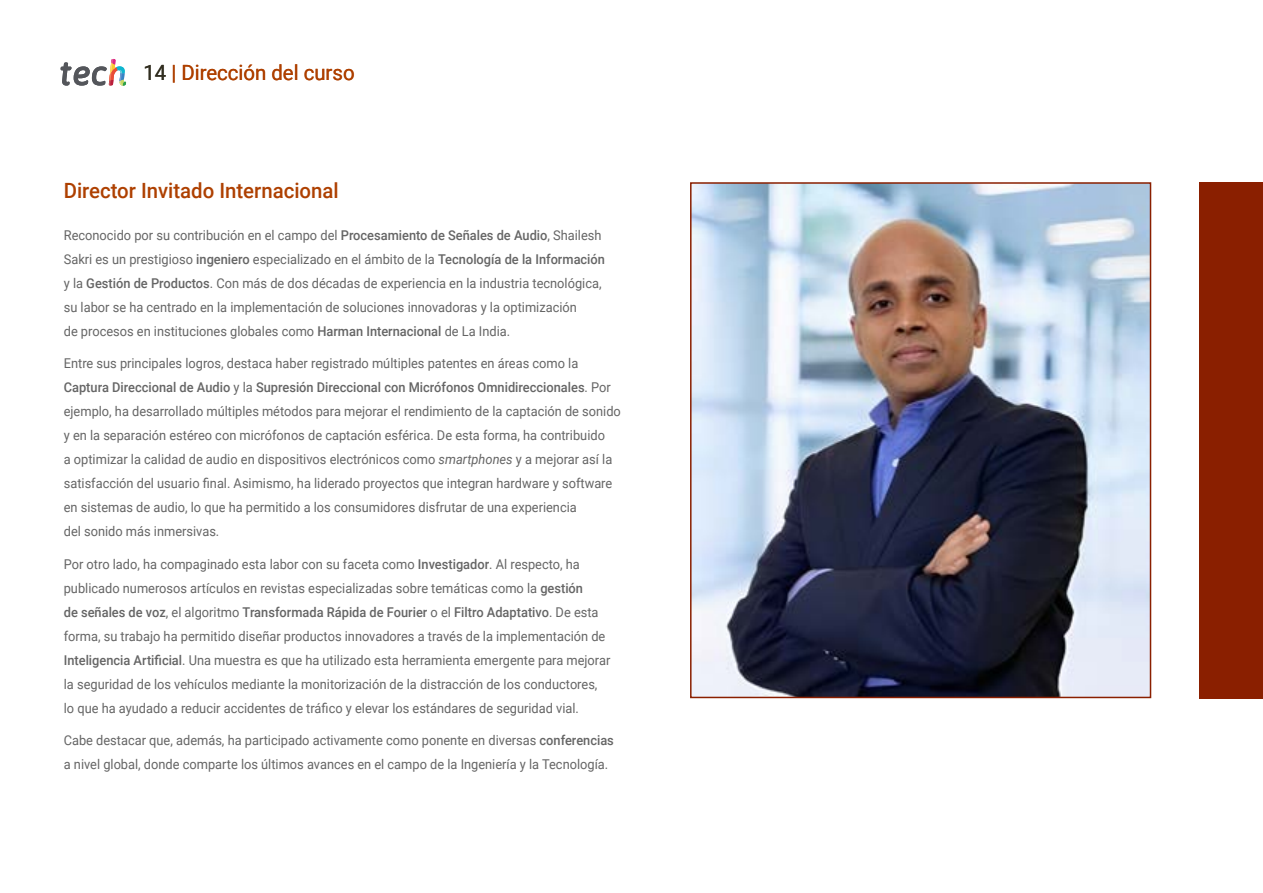
<style>
.page{position:relative;width:1263px;height:893px;background:#fff}
.page>*{position:absolute;margin:0;border:0;box-sizing:border-box;transform-origin:0 0}
.t1{font:500 21px "Roboto";color:#ae4000}
.t2{font:21px "Roboto";color:#ae4000}
.t3{font:13.5px/24px "Roboto";color:#656565;scale:.95 1}
.s1{color:#312e20}
.s2{font-weight:500}
.s3{font-style:italic}
</style>
<div class="page">
<div style="left:1199px;top:182px;width:64px;height:516px;background:#8a1f00"></div>
<img style="left:693px;top:185px;width:455px;height:510px">
<div style="left:690px;top:182px;width:461px;height:516px;border:2px solid #8a1f00"></div>
<svg style="left:61px;top:59px;width:65px;height:27px"></svg>
<h1 class="t2" style="left:144px;top:57px;width:213px"><span class="s1">14</span> | Dirección del curso</h1>
<h1 class="t1" style="left:64px;top:176px;width:276px">Director Invitado Internacional</h1>
<p class="t3" style="left:64px;top:222px;width:571px">Reconocido por su contribución en el campo del <span class="s2">Procesamiento de Señales de Audio</span>, Shailesh Sakri es un prestigioso <span class="s2">ingeniero</span> especializado en el ámbito de la <span class="s2">Tecnología de la Información </span>y la <span class="s2">Gestión de Productos</span>. Con más de dos décadas de experiencia en la industria tecnológica, su labor se ha centrado en la implementación de soluciones innovadoras y la optimización<br>de procesos en instituciones globales como <span class="s2">Harman Internacional</span> de La India.</p>
<p class="t3" style="left:64px;top:351px;width:588px">Entre sus principales logros, destaca haber registrado múltiples patentes en áreas como la <span class="s2">Captura Direccional de Audio</span> y la <span class="s2">Supresión Direccional con Micrófonos Omnidireccionales</span>. Por ejemplo, ha desarrollado múltiples métodos para mejorar el rendimiento de la captación de sonido y en la separación estéreo con micrófonos de captación esférica. De esta forma, ha contribuido<br>a optimizar la calidad de audio en dispositivos electrónicos como <span class="s3">smartphones</span> y a mejorar así la satisfacción del usuario final. Asimismo, ha liderado proyectos que integran hardware y software en sistemas de audio, lo que ha permitido a los consumidores disfrutar de una experiencia<br>del sonido más inmersivas.</p>
<p class="t3" style="left:64px;top:551px;width:577px">Por otro lado, ha compaginado esta labor con su faceta como <span class="s2">Investigador</span>. Al respecto, ha publicado numerosos artículos en revistas especializadas sobre temáticas como la <span class="s2">gestión<br>de señales de voz</span>, el algoritmo <span class="s2">Transformada Rápida de Fourier</span> o el <span class="s2">Filtro Adaptativo</span>. De esta forma, su trabajo ha permitido diseñar productos innovadores a través de la implementación de <span class="s2">Inteligencia Artificial</span>. Una muestra es que ha utilizado esta herramienta emergente para mejorar la seguridad de los vehículos mediante la monitorización de la distracción de los conductores, lo que ha ayudado a reducir accidentes de tráfico y elevar los estándares de seguridad vial.</p>
<p class="t3" style="left:64px;top:728px;width:581px">Cabe destacar que, además, ha participado activamente como ponente en diversas <span class="s2">conferencias </span>a nivel global, donde comparte los últimos avances en el campo de la Ingeniería y la Tecnología.</p>
</div>
